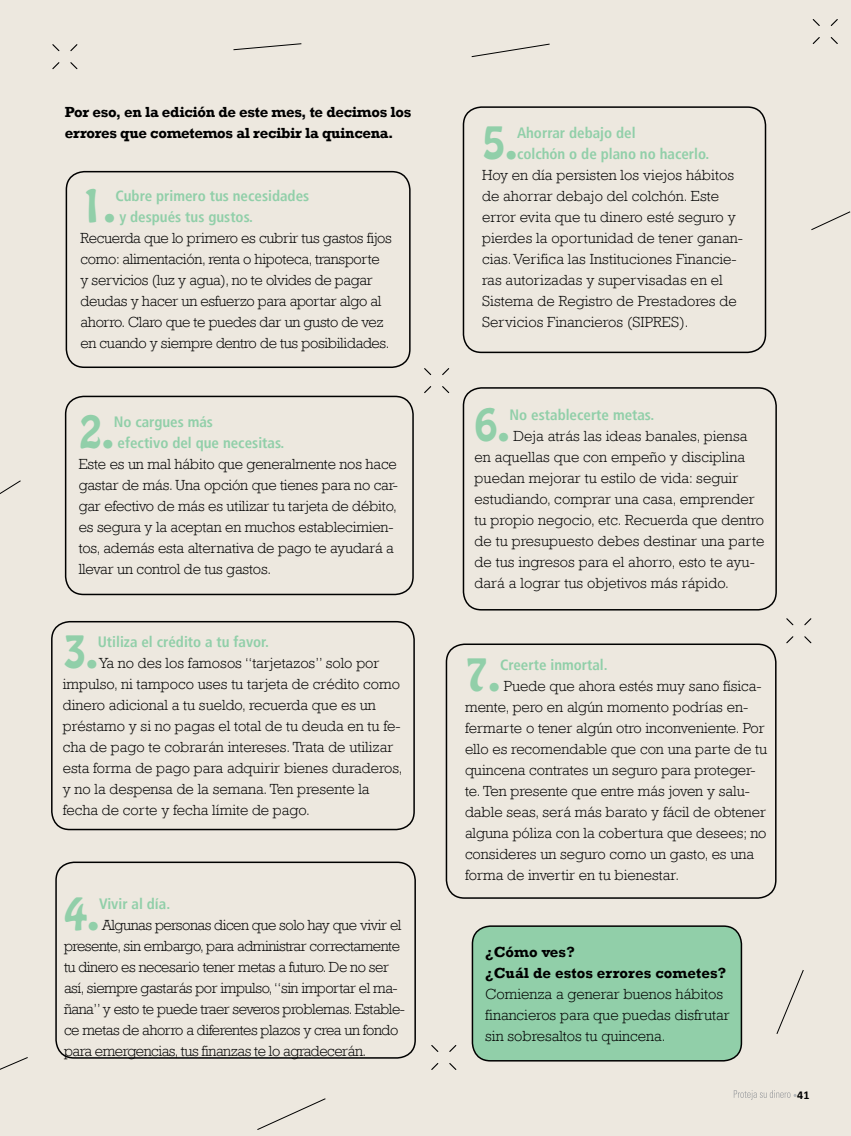
<style>
.page{position:relative;width:851px;height:1136px;background:#fff}
.page>*{position:absolute;margin:0;border:0;box-sizing:border-box;transform-origin:0 0}
.t1{font:40.2px "Hobo Std";color:#91cfa9}
.t2{font:300 15px/21px "Rockwell";color:#000}
.t3{font:300 15px/21px "Rockwell";letter-spacing:-.03em;color:#000}
.t4{font:300 15px/21px "Rockwell";letter-spacing:-.02em;color:#000}
.t5{font:700 condensed 15px/21px "Frutiger LT";color:#91cfa9}
.t6{font:700 15px/21px "Rockwell";letter-spacing:-.02em;color:#000}
.t7{font:700 15px/21px "Rockwell";letter-spacing:.005em;color:#000}
.t8{font:700 12px "Calibri";color:#000}
</style>
<div class="page">
<div style="left:0;top:0;width:850px;height:1135px;background:#ede8df"></div>
<svg style="left:733px;top:1090px;width:63px;height:9px"></svg>
<div style="left:66px;top:171px;width:344px;height:197px;border:2px solid #000;border-radius:18px"></div>
<div style="left:55px;top:861px;width:361px;height:197px;border:2px solid #000;border-radius:18px"></div>
<div style="left:462px;top:106px;width:304px;height:247px;border:2px solid #000;border-radius:18px"></div>
<div style="left:462px;top:387px;width:314px;height:223px;border:2px solid #000;border-radius:18px"></div>
<div style="left:472px;top:926px;width:269px;height:134px;background:#91cfa9;border-radius:18px"></div>
<div style="left:471px;top:925px;width:271px;height:136px;border:2px solid #000;border-radius:18px"></div>
<div style="left:445px;top:643px;width:331px;height:255px;border:2px solid #000;border-radius:18px"></div>
<div style="left:65px;top:395px;width:349px;height:200px;border:2px solid #000;border-radius:18px"></div>
<div style="left:51px;top:621px;width:364px;height:209px;border:2px solid #000;border-radius:18px"></div>
<svg style="left:52px;top:44px;width:26px;height:26px"></svg>
<svg style="left:424px;top:368px;width:26px;height:26px"></svg>
<svg style="left:431px;top:1045px;width:26px;height:25px"></svg>
<svg style="left:786px;top:618px;width:26px;height:26px"></svg>
<svg style="left:812px;top:19px;width:26px;height:25px"></svg>
<svg style="left:471px;top:43px;width:79px;height:14px"></svg>
<svg style="left:776px;top:970px;width:28px;height:64px"></svg>
<svg style="left:811px;top:211px;width:39px;height:20px"></svg>
<svg style="left:0;top:1057px;width:28px;height:13px"></svg>
<svg style="left:233px;top:43px;width:69px;height:8px"></svg>
<svg style="left:257px;top:1098px;width:69px;height:32px"></svg>
<svg style="left:0;top:480px;width:21px;height:14px"></svg>
<p class="t6" style="left:65px;top:101px;width:348px">Por eso, en la edición de este mes, te decimos los errores que cometemos al recibir la quincena.</p>
<h1 class="t1" style="left:80px;top:177px;width:36px">1.</h1>
<p class="t5" style="left:115px;top:185px;width:195px">Cubre primero tus necesidades y después tus gustos.</p>
<p class="t4" style="left:80px;top:227px;width:313px">Recuerda que lo primero es cubrir tus gastos fijos como: alimentación, renta o hipoteca, transporte<br>y servicios (luz y agua), no te olvides de pagar deudas y hacer un esfuerzo para aportar algo al ahorro. Claro que te puedes dar un gusto de vez en cuando y siempre dentro de tus posibilidades.</p>
<h1 class="t1" style="left:79px;top:403px;width:36px">2.</h1>
<p class="t5" style="left:114px;top:411px;width:172px">No cargues más<br>efectivo del que necesitas.</p>
<p class="t2" style="left:79px;top:453px;width:320px">Este es un mal hábito que generalmente nos hace gastar de más. Una opción que tienes para no car&shy;gar efectivo de más es utilizar tu tarjeta de débito, es segura y la aceptan en muchos establecimien&shy;tos, además esta alternativa de pago te ayudará a llevar un control de tus gastos.</p>
<h1 class="t1" style="left:63px;top:624px;width:36px">3.</h1>
<p class="t5" style="left:98px;top:631px;width:173px">Utiliza el crédito a tu favor.</p>
<p class="t2" style="left:63px;top:652px;width:341px;text-indent:36px">Ya no des los famosos “tarjetazos” solo por impulso, ni tampoco uses tu tarjeta de crédito como dinero adicional a tu sueldo, recuerda que es un préstamo y si no pagas el total de tu deuda en tu fe&shy;cha de pago te cobrarán intereses. Trata de utilizar esta forma de pago para adquirir bienes duraderos, y no la despensa de la semana. Ten presente la fecha de corte y fecha límite de pago.</p>
<h1 class="t1" style="left:64px;top:885px;width:36px">4.</h1>
<p class="t5" style="left:99px;top:892px;width:73px">Vivir al día.</p>
<p class="t3" style="left:64px;top:913px;width:342px;text-indent:38px">Algunas personas dicen que solo hay que vivir el presente, sin embargo, para administrar correctamente tu dinero es necesario tener metas a futuro. De no ser así, siempre gastarás por impulso, “sin importar el ma&shy;ñana” y esto te puede traer severos problemas. Estable&shy;ce metas de ahorro a diferentes plazos y crea un fondo para emergencias, tus finanzas te lo agradecerán.</p>
<h1 class="t1" style="left:482px;top:115px;width:36px">5.</h1>
<p class="t5" style="left:517px;top:122px;width:194px">Ahorrar debajo del<br>colchón o de plano no hacerlo.</p>
<p class="t2" style="left:482px;top:164px;width:262px">Hoy en día persisten los viejos hábitos de ahorrar debajo del colchón. Este error evita que tu dinero esté seguro y pierdes la oportunidad de tener ganan&shy;cias. Verifica las Instituciones Financie&shy;ras autorizadas y supervisadas en el Sistema de Registro de Prestadores de Servicios Financieros (SIPRES).</p>
<h1 class="t1" style="left:474px;top:396px;width:36px">6.</h1>
<p class="t5" style="left:509px;top:404px;width:146px">No establecerte metas.</p>
<p class="t2" style="left:474px;top:425px;width:291px;text-indent:39px">Deja atrás las ideas banales, piensa en aquellas que con empeño y disciplina puedan mejorar tu estilo de vida: seguir estudiando, comprar una casa, emprender tu propio negocio, etc. Recuerda que dentro de tu presupuesto debes destinar una parte de tus ingresos para el ahorro, esto te ayu&shy;dará a lograr tus objetivos más rápido.</p>
<h1 class="t1" style="left:465px;top:646px;width:36px">7.</h1>
<p class="t5" style="left:500px;top:654px;width:109px">Creerte inmortal.</p>
<p class="t2" style="left:465px;top:675px;width:304px;text-indent:39px">Puede que ahora estés muy sano física&shy;mente, pero en algún momento podrías en&shy;fermarte o tener algún otro inconveniente. Por ello es recomendable que con una parte de tu quincena contrates un seguro para proteger&shy;te. Ten presente que entre más joven y salu&shy;dable seas, será más barato y fácil de obtener alguna póliza con la cobertura que desees; no consideres un seguro como un gasto, es una forma de invertir en tu bienestar.</p>
<p class="t7" style="left:485px;top:941px;width:242px">¿Cómo ves?<br>¿Cuál de estos errores cometes?</p>
<p class="t2" style="left:485px;top:983px;width:246px">Comienza a generar buenos hábitos financieros para que puedas disfrutar sin sobresaltos tu quincena.</p>
<p class="t8" style="left:797px;top:1086px;width:14px">41</p>
</div>
